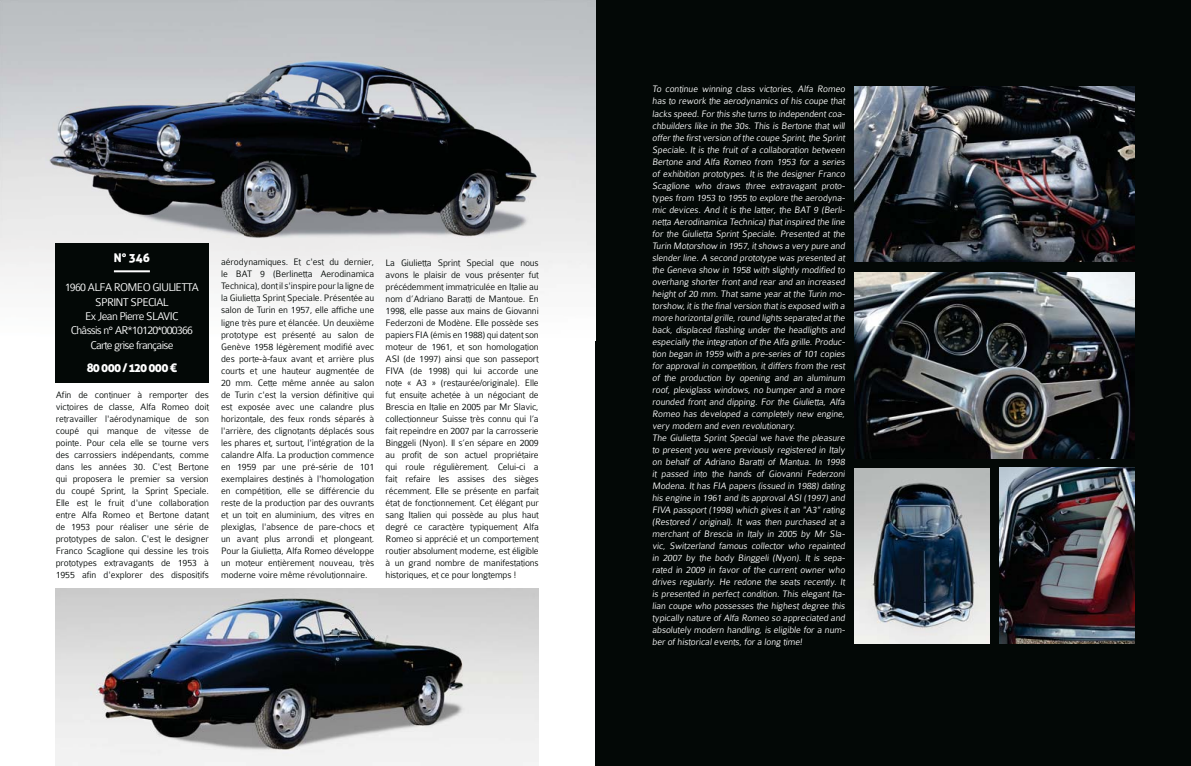
<style>
.page{position:relative;width:1191px;height:766px;background:#fff}
.page>*{position:absolute;margin:0;border:0;box-sizing:border-box;transform-origin:0 0}
.t1{font:300 12px/14.4px "Colaborate";letter-spacing:-.06em;color:#fff;text-align:center}
.t2{font:12px "Aller Display";letter-spacing:-.06em;color:#fff}
.t3{font:300 10px/12px "Colaborate";letter-spacing:-.01em;color:#030806;text-align:justify}
.t4{font:300 10px/12px "Colaborate";letter-spacing:-.01em;color:#fff}
</style>
<div class="page">
<div style="left:595px;top:0;width:596px;height:765px;background:#030806"></div>
<img style="left:0;top:0;width:595px;height:340px">
<img style="left:854px;top:272px;width:280px;height:186px">
<img style="left:854px;top:86px;width:280px;height:176px">
<img style="left:999px;top:467px;width:135px;height:176px">
<div style="left:56px;top:243px;width:153px;height:140px;background:#030806"></div>
<hr style="left:114px;top:270px;width:36px;height:2px;background:#fff">
<img style="left:854px;top:468px;width:135px;height:175px">
<img style="left:56px;top:588px;width:483px;height:177px">
<p class="t2" style="left:114px;top:251px;width:37px">N° 346</p>
<p class="t1" style="left:65px;top:281px;width:136px">1960 ALFA ROMEO GIULIETTA<br>SPRINT SPECIAL<br>Ex Jean Pierre SLAVIC<br>Châssis n° AR*10120*000366<br>Carte grise française</p>
<p class="t2" style="left:87px;top:360px;width:92px">80 000 / 120 000 €</p>
<p class="t3" style="left:56px;top:389px;width:155px">Afin de continuer à remporter des victoires de classe, Alfa Romeo doit retravailler l'aérodynamique de son coupé qui manque de vitesse de pointe. Pour cela elle se tourne vers des carrossiers indépendants, comme dans les années 30. C'est Bertone qui proposera le premier sa version du coupé Sprint, la Sprint Speciale.<br>Elle est le fruit d'une collaboration entre Alfa Romeo et Bertone datant de 1953 pour réaliser une série de prototypes de salon. C'est le designer Franco Scaglione qui dessine les trois prototypes extravagants de 1953 à 1955 afin d'explorer des dispositifs</p>
<p class="t3" style="left:221px;top:257px;width:155px">aérodynamiques. Et c'est du dernier, le BAT 9 (Berlinetta Aerodinamica Technica), dont il s'inspire pour la ligne de la Giulietta Sprint Speciale. Présentée au salon de Turin en 1957, elle affiche une ligne très pure et élancée. Un deuxième prototype est présenté au salon de Genève 1958 légèrement modifié avec des porte-à-faux avant et arrière plus courts et une hauteur augmentée de 20 mm. Cette même année au salon de Turin c'est la version définitive qui est exposée avec une calandre plus horizontale, des feux ronds séparés à l'arrière, des clignotants déplacés sous les phares et, surtout, l'intégration de la calandre Alfa. La production commence en 1959 par une pré-série de 101 exemplaires destinés à l'homologation en compétition, elle se différencie du reste de la production par des ouvrants et un toit en aluminium, des vitres en plexiglas, l'absence de pare-chocs et un avant plus arrondi et plongeant.<br>Pour la Giulietta, Alfa Romeo développe un moteur entièrement nouveau, très moderne voire même révolutionnaire.</p>
<p class="t3" style="left:386px;top:258px;width:155px">La Giulietta Sprint Special que nous avons le plaisir de vous présenter fut précédemment immatriculée en Italie au nom d’Adriano Baratti de Mantoue. En 1998, elle passe aux mains de Giovanni Federzoni de Modène. Elle possède ses papiers FIA (émis en 1988) qui datent son moteur de 1961, et son homologation ASI (de 1997) ainsi que son passeport FIVA (de 1998) qui lui accorde une note « A3 » (restaurée/originale). Elle fut ensuite achetée à un négociant de Brescia en Italie en 2005 par Mr Slavic, collectionneur Suisse très connu qui l’a fait repeindre en 2007 par la carrosserie Binggeli (Nyon). Il s’en sépare en 2009 au profit de son actuel propriétaire qui roule régulièrement. Celui-ci a fait refaire les assises des sièges récemment. Elle se présente en parfait état de fonctionnement. Cet élégant pur sang Italien qui possède au plus haut degré ce caractère typiquement Alfa Romeo si apprécié et un comportement routier absolument moderne, est éligible à un grand nombre de manifestations historiques, et ce pour longtemps !</p>
<p class="t4" style="left:652px;top:84px;width:195px">To continue winning class victories, Alfa Romeo has to rework the aerodynamics of his coupe that lacks speed. For this she turns to independent coa&shy;chbuilders like in the 30s. This is Bertone that will offer the first version of the coupe Sprint, the Sprint Speciale. It is the fruit of a collaboration between Bertone and Alfa Romeo from 1953 for a series of exhibition prototypes. It is the designer Franco Scaglione who draws three extravagant proto&shy;types from 1953 to 1955 to explore the aerodyna&shy;mic devices. And it is the latter, the BAT 9 (Berli&shy;netta Aerodinamica Technica) that inspired the line for the Giulietta Sprint Speciale. Presented at the Turin Motorshow in 1957, it shows a very pure and slender line. A second prototype was presented at the Geneva show in 1958 with slightly modified to overhang shorter front and rear and an increased height of 20 mm. That same year at the Turin mo&shy;torshow, it is the final version that is exposed with a more horizontal grille, round lights separated at the back, displaced flashing under the headlights and especially the integration of the Alfa grille. Produc&shy;tion began in 1959 with a pre-series of 101 copies for approval in competition, it differs from the rest of the production by opening and an aluminum roof, plexiglass windows, no bumper and a more rounded front and dipping. For the Giulietta, Alfa Romeo has developed a completely new engine, very modern and even revolutionary.<br>The Giulietta Sprint Special we have the pleasure to present you were previously registered in Italy on behalf of Adriano Baratti of Mantua. In 1998 it passed into the hands of Giovanni Federzoni Modena. It has FIA papers (issued in 1988) dating his engine in 1961 and its approval ASI (1997) and FIVA passport (1998) which gives it an "A3" rating (Restored / original). It was then purchased at a merchant of Brescia in Italy in 2005 by Mr Sla&shy;vic, Switzerland famous collector who repainted in 2007 by the body Binggeli (Nyon). It is sepa&shy;rated in 2009 in favor of the current owner who drives regularly. He redone the seats recently. It is presented in perfect condition. This elegant Ita&shy;lian coupe who possesses the highest degree this typically nature of Alfa Romeo so appreciated and absolutely modern handling, is eligible for a num&shy;ber of historical events, for a long time!</p>
</div>
